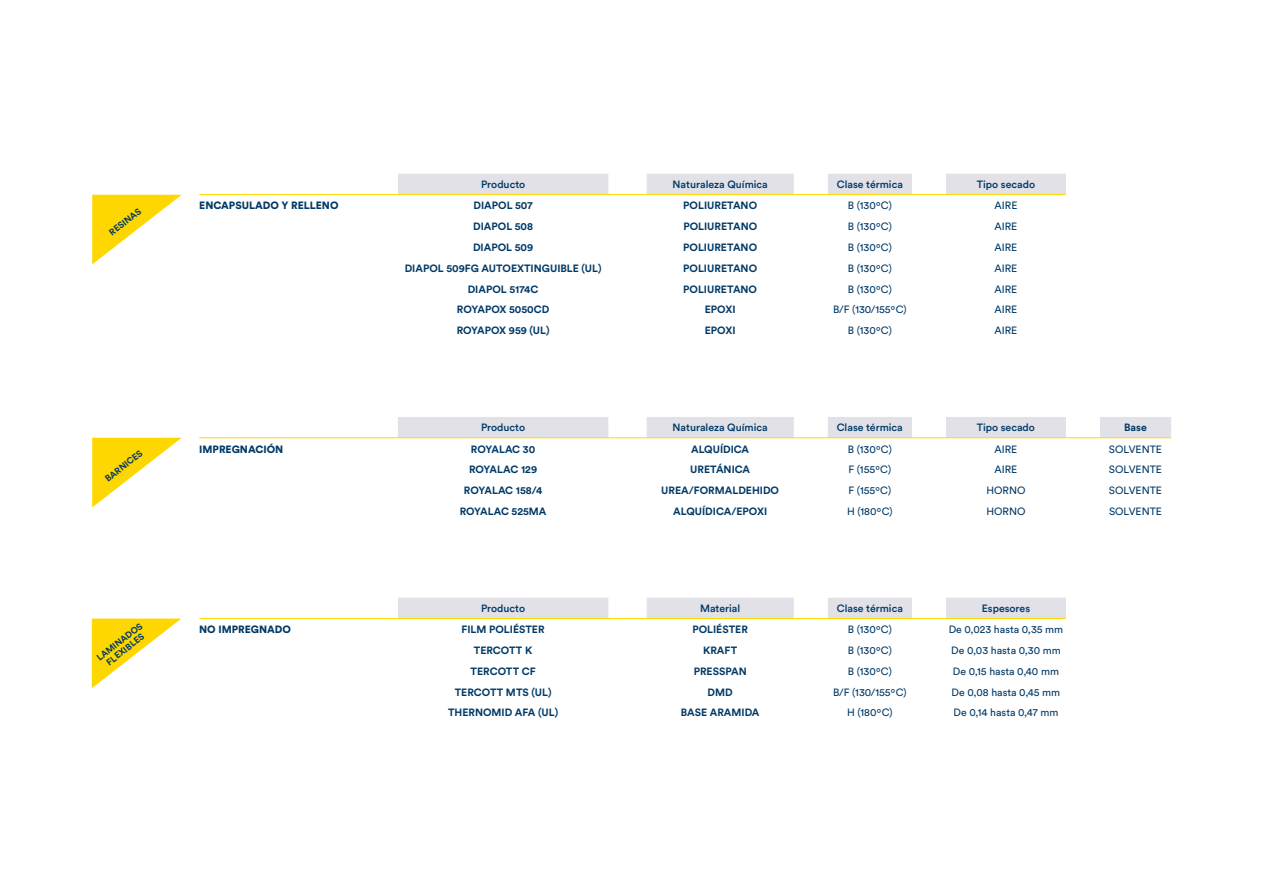
<style>
.page{position:relative;width:1263px;height:893px;background:#fff}
.page>*{position:absolute;margin:0;border:0;box-sizing:border-box;transform-origin:0 0}
.t1{font:700 10.5px "Circular Std";color:#003966}
.t2{font:10.5px "Circular Std";color:#003966}
.t3{font:500 10.5px "Circular Std";color:#003966}
.t4{font:900 10.5px "Circular Std";color:#003966}
.t5{font:700 9px/9.4px "Circular Std";color:#003966;text-align:center}
</style>
<div class="page">
<svg style="left:92px;top:619px;width:89px;height:69px"></svg>
<svg style="left:92px;top:195px;width:90px;height:69px"></svg>
<svg style="left:92px;top:438px;width:90px;height:69px"></svg>
<svg style="left:398px;top:174px;width:773px;height:444px"></svg>
<hr style="left:199px;top:194px;width:448px;height:1px;background:#ffd700">
<hr style="left:647px;top:194px;width:181px;height:1px;background:#ffd700">
<hr style="left:828px;top:194px;width:238px;height:1px;background:#ffd700">
<hr style="left:199px;top:437px;width:448px;height:1px;background:#ffd700">
<hr style="left:647px;top:437px;width:181px;height:1px;background:#ffd700">
<hr style="left:828px;top:437px;width:343px;height:1px;background:#ffd700">
<hr style="left:199px;top:618px;width:448px;height:1px;background:#ffd700">
<hr style="left:647px;top:618px;width:181px;height:1px;background:#ffd700">
<hr style="left:828px;top:618px;width:238px;height:1px;background:#ffd700">
<p class="t5" style="left:108px;top:230px;width:39px;rotate:-38deg">RESINAS</p>
<p class="t5" style="left:104px;top:476px;width:46px;rotate:-38deg">BARNICES</p>
<p class="t5" style="left:95px;top:656px;width:57px;rotate:-38deg">LAMINADOS<br>FLEXIBLES</p>
<p class="t3" style="left:481px;top:178px;width:46px">Producto</p>
<p class="t3" style="left:673px;top:178px;width:97px">Naturaleza Química</p>
<p class="t3" style="left:837px;top:178px;width:68px">Clase térmica</p>
<p class="t3" style="left:977px;top:178px;width:60px">Tipo secado</p>
<p class="t4" style="left:199px;top:200px;width:141px">ENCAPSULADO Y RELLENO</p>
<p class="t1" style="left:473px;top:202px;width:61px">DIAPOL 507</p>
<p class="t1" style="left:683px;top:202px;width:75px">POLIURETANO</p>
<p class="t2" style="left:848px;top:202px;width:46px">B (130ºC)</p>
<p class="t2" style="left:994px;top:202px;width:24px">AIRE</p>
<p class="t1" style="left:473px;top:223px;width:61px">DIAPOL 508</p>
<p class="t1" style="left:683px;top:223px;width:75px">POLIURETANO</p>
<p class="t2" style="left:848px;top:223px;width:46px">B (130ºC)</p>
<p class="t2" style="left:994px;top:223px;width:24px">AIRE</p>
<p class="t1" style="left:473px;top:243px;width:62px">DIAPOL 509</p>
<p class="t1" style="left:683px;top:243px;width:75px">POLIURETANO</p>
<p class="t2" style="left:848px;top:243px;width:46px">B (130ºC)</p>
<p class="t2" style="left:994px;top:243px;width:24px">AIRE</p>
<p class="t1" style="left:405px;top:264px;width:198px">DIAPOL 509FG AUTOEXTINGUIBLE (UL)</p>
<p class="t1" style="left:683px;top:264px;width:75px">POLIURETANO</p>
<p class="t2" style="left:848px;top:264px;width:46px">B (130ºC)</p>
<p class="t2" style="left:994px;top:264px;width:24px">AIRE</p>
<p class="t1" style="left:468px;top:285px;width:72px">DIAPOL 5174C</p>
<p class="t1" style="left:683px;top:285px;width:75px">POLIURETANO</p>
<p class="t2" style="left:848px;top:285px;width:46px">B (130ºC)</p>
<p class="t2" style="left:994px;top:285px;width:24px">AIRE</p>
<p class="t1" style="left:457px;top:306px;width:94px">ROYAPOX 5050CD</p>
<p class="t1" style="left:705px;top:306px;width:32px">EPOXI</p>
<p class="t2" style="left:833px;top:306px;width:75px">B/F (130/155ºC)</p>
<p class="t2" style="left:994px;top:306px;width:24px">AIRE</p>
<p class="t1" style="left:457px;top:327px;width:94px">ROYAPOX 959 (UL)</p>
<p class="t1" style="left:705px;top:327px;width:32px">EPOXI</p>
<p class="t2" style="left:848px;top:327px;width:46px">B (130ºC)</p>
<p class="t2" style="left:994px;top:327px;width:24px">AIRE</p>
<p class="t3" style="left:481px;top:422px;width:46px">Producto</p>
<p class="t3" style="left:672px;top:422px;width:97px">Naturaleza Química</p>
<p class="t3" style="left:837px;top:422px;width:68px">Clase térmica</p>
<p class="t3" style="left:977px;top:422px;width:60px">Tipo secado</p>
<p class="t1" style="left:1124px;top:424px;width:24px">Base</p>
<p class="t4" style="left:199px;top:443px;width:86px">IMPREGNACIÓN</p>
<p class="t1" style="left:471px;top:445px;width:66px">ROYALAC 30</p>
<p class="t1" style="left:691px;top:445px;width:60px">ALQUÍDICA</p>
<p class="t2" style="left:848px;top:445px;width:46px">B (130ºC)</p>
<p class="t2" style="left:994px;top:445px;width:24px">AIRE</p>
<p class="t2" style="left:1109px;top:445px;width:55px">SOLVENTE</p>
<p class="t1" style="left:469px;top:466px;width:70px">ROYALAC 129</p>
<p class="t1" style="left:690px;top:466px;width:61px">URETÁNICA</p>
<p class="t2" style="left:848px;top:466px;width:44px">F (155ºC)</p>
<p class="t2" style="left:994px;top:466px;width:24px">AIRE</p>
<p class="t2" style="left:1109px;top:466px;width:55px">SOLVENTE</p>
<p class="t1" style="left:464px;top:487px;width:80px">ROYALAC 158/4</p>
<p class="t1" style="left:661px;top:487px;width:119px">UREA/FORMALDEHIDO</p>
<p class="t2" style="left:848px;top:487px;width:44px">F (155ºC)</p>
<p class="t2" style="left:986px;top:487px;width:41px">HORNO</p>
<p class="t2" style="left:1109px;top:487px;width:55px">SOLVENTE</p>
<p class="t1" style="left:460px;top:507px;width:88px">ROYALAC 525MA</p>
<p class="t1" style="left:673px;top:507px;width:96px">ALQUÍDICA/EPOXI</p>
<p class="t2" style="left:847px;top:507px;width:47px">H (180ºC)</p>
<p class="t2" style="left:986px;top:507px;width:41px">HORNO</p>
<p class="t2" style="left:1109px;top:507px;width:55px">SOLVENTE</p>
<p class="t3" style="left:481px;top:602px;width:46px">Producto</p>
<p class="t3" style="left:700px;top:602px;width:42px">Material</p>
<p class="t3" style="left:837px;top:602px;width:68px">Clase térmica</p>
<p class="t3" style="left:982px;top:602px;width:50px">Espesores</p>
<p class="t4" style="left:199px;top:624px;width:93px">NO IMPREGNADO</p>
<p class="t1" style="left:462px;top:626px;width:85px">FILM POLIÉSTER</p>
<p class="t1" style="left:692px;top:626px;width:57px">POLIÉSTER</p>
<p class="t2" style="left:848px;top:626px;width:46px">B (130ºC)</p>
<p class="t2" style="left:949px;top:626px;width:116px">De 0,023 hasta 0,35 mm</p>
<p class="t1" style="left:474px;top:646px;width:60px">TERCOTT K</p>
<p class="t1" style="left:703px;top:646px;width:36px">KRAFT</p>
<p class="t2" style="left:848px;top:646px;width:46px">B (130ºC)</p>
<p class="t2" style="left:951px;top:646px;width:111px">De 0,03 hasta 0,30 mm</p>
<p class="t1" style="left:470px;top:667px;width:67px">TERCOTT CF</p>
<p class="t1" style="left:694px;top:667px;width:55px">PRESSPAN</p>
<p class="t2" style="left:848px;top:667px;width:46px">B (130ºC)</p>
<p class="t2" style="left:953px;top:667px;width:108px">De 0,15 hasta 0,40 mm</p>
<p class="t1" style="left:455px;top:688px;width:98px">TERCOTT MTS (UL)</p>
<p class="t1" style="left:708px;top:688px;width:27px">DMD</p>
<p class="t2" style="left:833px;top:688px;width:75px">B/F (130/155ºC)</p>
<p class="t2" style="left:951px;top:688px;width:110px">De 0,08 hasta 0,45 mm</p>
<p class="t1" style="left:448px;top:709px;width:112px">THERNOMID AFA (UL)</p>
<p class="t1" style="left:681px;top:709px;width:80px">BASE ARAMIDA</p>
<p class="t2" style="left:847px;top:709px;width:47px">H (180ºC)</p>
<p class="t2" style="left:953px;top:709px;width:106px">De 0,14 hasta 0,47 mm</p>
</div>
